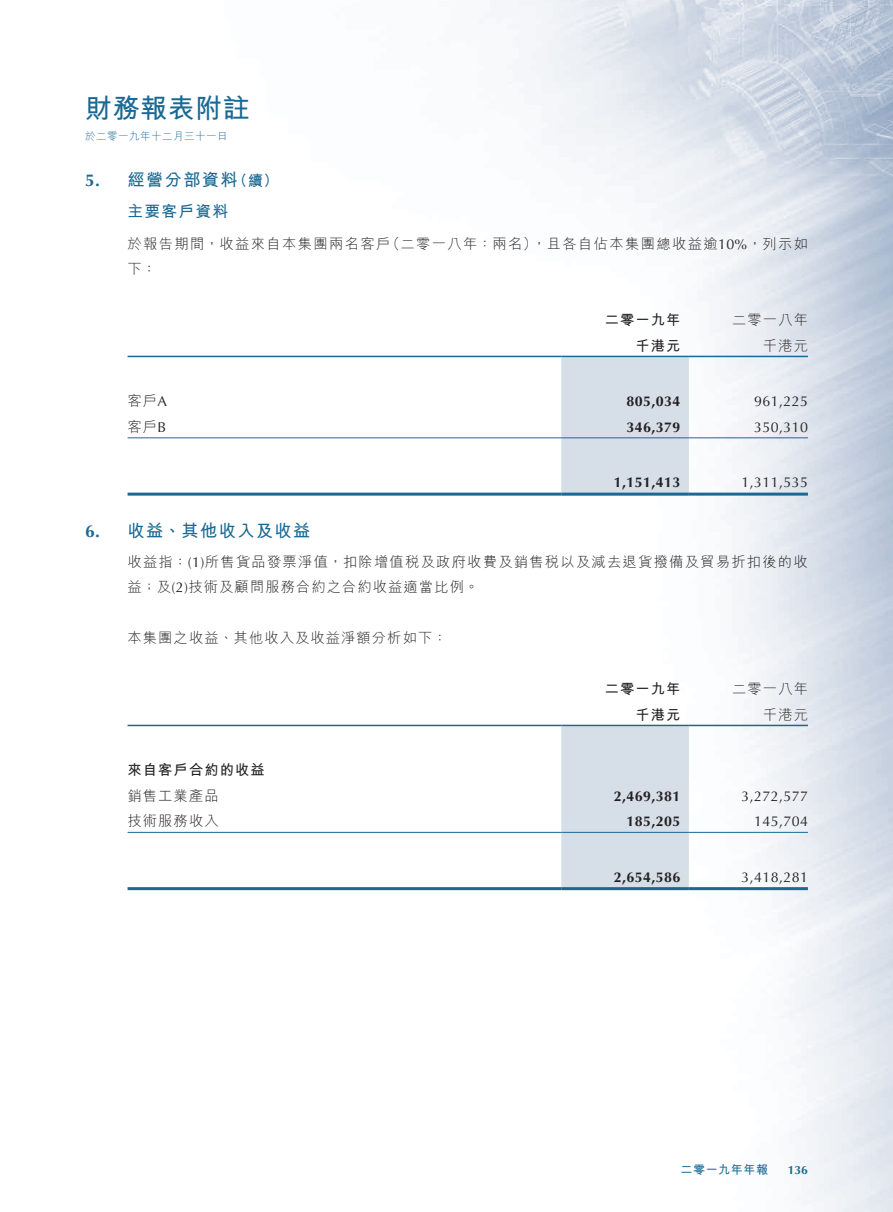
<style>
.page{position:relative;width:893px;height:1212px;background:#fff}
.page>*{position:absolute;margin:0;border:0;box-sizing:border-box;transform-origin:0 0}
.t1{font:700 27px "M Hei HK";letter-spacing:.02em;color:#1a6993}
._01_H1{font:700 17.25px "M Hei HK";letter-spacing:.08em;color:#1a6993}
._01_H1-2{font:700 17.25px "Optima LT Std";color:#1a6993}
._02_H2{font:700 15.75px "M Hei HK";letter-spacing:.08em;color:#1a6993}
._01_H1-3{font:700 15px "M Hei HK";color:#1a6993}
._00_txt{font:300 14.25px/25.5px "M Hei HK";letter-spacing:.09em;color:#231f20}
._50_Table_txt{font:14.25px "Optima LT Std";letter-spacing:.03em;color:#231f20}
._50_Table_txt-2{font:700 14.25px "Optima LT Std";letter-spacing:.03em;color:#231f20}
._50_Table_txt-3{font:300 14.25px "M Hei HK";letter-spacing:.08em;color:#231f20}
._50_Table_txt-4{font:700 14.25px "M Hei HK";letter-spacing:.08em;color:#231f20}
.t2{font:700 12px "M Hei HK";letter-spacing:.05em;color:#1a6993}
.t3{font:700 12px "Optima LT Std";color:#1a6993}
.t4{font:300 10.5px "M Hei HK";letter-spacing:.05em;color:#1a6993}
.s1{font-family:"Optima LT Std";font-weight:400}
</style>
<div class="page">
<img style="left:127px;top:0;width:766px;height:1212px">
<div style="left:561px;top:357px;width:128px;height:136px;background:#d6dee8"></div>
<hr style="left:128px;top:356px;width:433px;height:1px;background:#1a6993">
<hr style="left:561px;top:356px;width:128px;height:1px;background:#1a6993">
<hr style="left:689px;top:356px;width:119px;height:1px;background:#1a6993">
<hr style="left:128px;top:437px;width:433px;height:1px;background:#1a6993">
<hr style="left:561px;top:437px;width:128px;height:1px;background:#1a6993">
<hr style="left:689px;top:437px;width:119px;height:1px;background:#1a6993">
<hr style="left:128px;top:493px;width:433px;height:3px;background:#1a6993">
<hr style="left:561px;top:493px;width:128px;height:3px;background:#1a6993">
<hr style="left:689px;top:493px;width:119px;height:3px;background:#1a6993">
<div style="left:561px;top:726px;width:128px;height:161px;background:#d6dee8"></div>
<hr style="left:128px;top:725px;width:433px;height:1px;background:#1a6993">
<hr style="left:561px;top:725px;width:128px;height:1px;background:#1a6993">
<hr style="left:689px;top:725px;width:119px;height:1px;background:#1a6993">
<hr style="left:128px;top:832px;width:433px;height:1px;background:#1a6993">
<hr style="left:561px;top:832px;width:128px;height:1px;background:#1a6993">
<hr style="left:689px;top:832px;width:119px;height:1px;background:#1a6993">
<hr style="left:128px;top:887px;width:433px;height:3px;background:#1a6993">
<hr style="left:561px;top:887px;width:128px;height:3px;background:#1a6993">
<hr style="left:689px;top:887px;width:119px;height:3px;background:#1a6993">
<h1 class="t1" style="left:85px;top:88px;width:166px">財務報表附註</h1>
<p class="t4" style="left:85px;top:128px;width:144px">於二零一九年十二月三十一日</p>
<p class="_01_H1-2" style="left:85px;top:170px;width:16px">5.</p>
<p class="_01_H1-2" style="left:85px;top:521px;width:16px">6.</p>
<p class="_01_H1" style="left:128px;top:167px;width:112px">經營分部資料</p>
<p class="_01_H1-3" style="left:233px;top:169px;width:47px">（續(</p>
<p class="_02_H2" style="left:128px;top:200px;width:102px">主要客戶資料</p>
<p class="_00_txt" style="left:386px;top:230px;width:153px">（二零一八年：兩名）</p>
<p class="_00_txt" style="left:128px;top:230px;width:264px">於報告期間，收益來自本集團兩名客戶下：</p>
<p class="_00_txt" style="left:532px;top:230px;width:277px">，且各自佔本集團總收益逾<span class="s1">10%</span>，列示如</p>
<p class="_50_Table_txt-4" style="left:605px;top:310px;width:77px">二零一九年</p>
<p class="_50_Table_txt-4" style="left:635px;top:335px;width:46px">千港元</p>
<p class="_50_Table_txt-3" style="left:732px;top:310px;width:77px">二零一八年</p>
<p class="_50_Table_txt-3" style="left:763px;top:336px;width:46px">千港元</p>
<p class="_50_Table_txt-3" style="left:128px;top:391px;width:41px">客戶<span class="s1">A</span></p>
<p class="_50_Table_txt-3" style="left:128px;top:417px;width:40px">客戶<span class="s1">B</span></p>
<p class="_50_Table_txt-2" style="left:626px;top:393px;width:55px">805,034</p>
<p class="_50_Table_txt-2" style="left:626px;top:419px;width:55px">346,379</p>
<p class="_50_Table_txt" style="left:754px;top:393px;width:55px">961,225</p>
<p class="_50_Table_txt" style="left:754px;top:419px;width:55px">350,310</p>
<p class="_01_H1" style="left:128px;top:518px;width:184px">收益、其他收入及收益</p>
<p class="_50_Table_txt-2" style="left:614px;top:474px;width:68px">1,151,413</p>
<p class="_50_Table_txt" style="left:741px;top:474px;width:68px">1,311,535</p>
<p class="_00_txt" style="left:128px;top:548px;width:682px">收益指： <span class="s1">)1(</span> 所售貨品發票淨值，扣除增值稅及政府收費及銷售稅以及減去退貨撥備及貿易折扣後的收益；及 <span class="s1">)2(</span> 技術及顧問服務合約之合約收益適當比例。</p>
<p class="_00_txt" style="left:128px;top:625px;width:321px">本集團之收益、其他收入及收益淨額分析如下：</p>
<p class="_50_Table_txt-3" style="left:732px;top:679px;width:77px">二零一八年</p>
<p class="_50_Table_txt-4" style="left:605px;top:679px;width:77px">二零一九年</p>
<p class="_50_Table_txt-4" style="left:128px;top:760px;width:139px">來自客戶合約的收益</p>
<p class="_50_Table_txt-3" style="left:128px;top:786px;width:93px">銷售工業產品</p>
<p class="_50_Table_txt-3" style="left:128px;top:811px;width:93px">技術服務收入</p>
<p class="_50_Table_txt-4" style="left:635px;top:704px;width:46px">千港元</p>
<p class="_50_Table_txt-3" style="left:763px;top:705px;width:46px">千港元</p>
<p class="_50_Table_txt-2" style="left:614px;top:788px;width:68px">2,469,381</p>
<p class="_50_Table_txt" style="left:741px;top:788px;width:68px">3,272,577</p>
<p class="_50_Table_txt-2" style="left:626px;top:813px;width:55px">185,205</p>
<p class="_50_Table_txt" style="left:754px;top:813px;width:55px">145,704</p>
<p class="_50_Table_txt-2" style="left:614px;top:869px;width:68px">2,654,586</p>
<p class="_50_Table_txt" style="left:741px;top:869px;width:68px">3,418,281</p>
<p class="t2" style="left:681px;top:1161px;width:89px">二零一九年年報</p>
<p class="t3" style="left:788px;top:1163px;width:22px">136</p>
</div>
